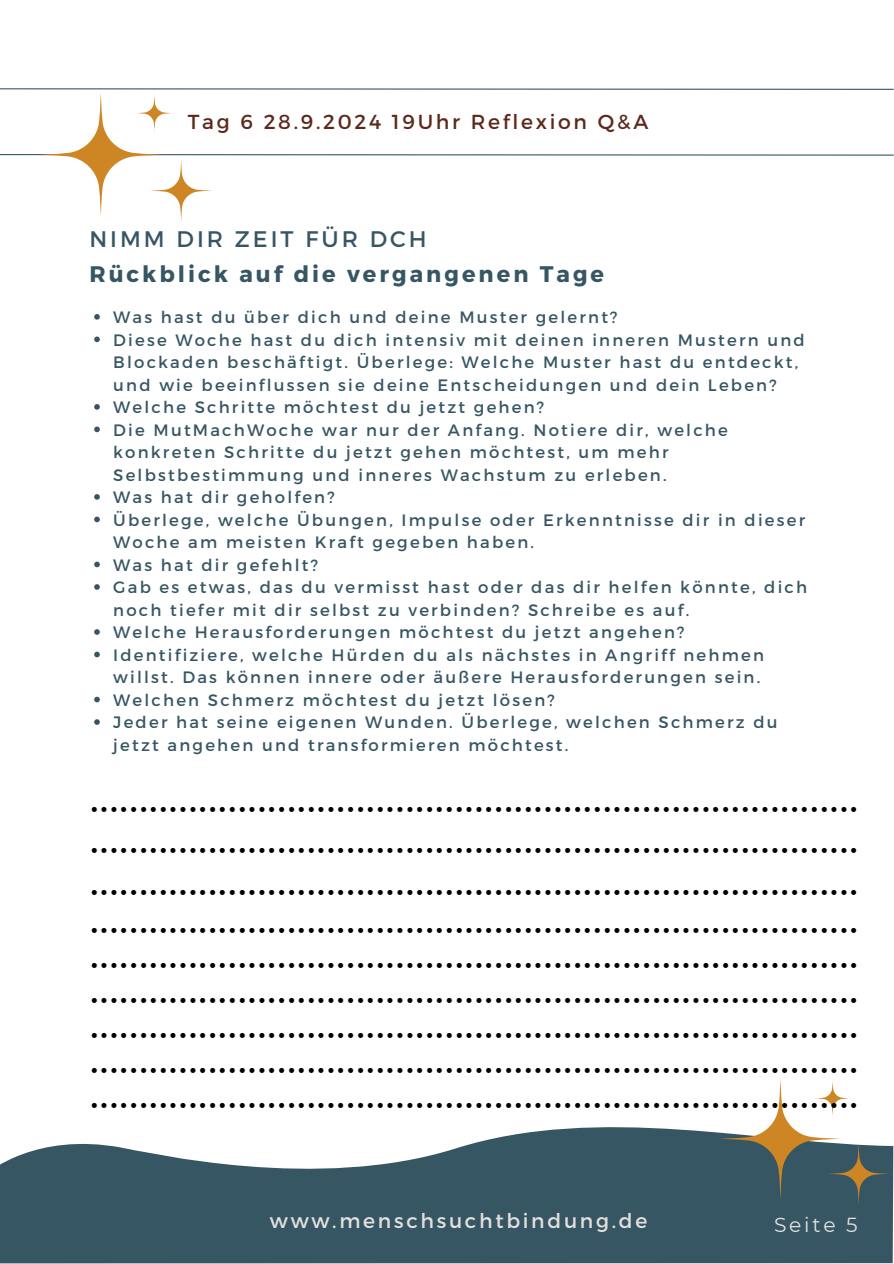
<style>
.page{position:relative;width:894px;height:1264px;background:#fff}
.page>*{position:absolute;margin:0;border:0;box-sizing:border-box;transform-origin:0 0}
.t1{font:46.5px/34.8px "Montserrat";color:#000;text-align:justify}
.t2{font:700 22.5px "Montserrat";letter-spacing:.135em;color:#375664}
.t3{font:22.5px "Montserrat";letter-spacing:.135em;color:#375664}
.t4{font:20.25px "Montserrat";letter-spacing:.135em;color:#e3e1de}
.t5{font:20.25px "Montserrat";letter-spacing:.135em;color:#5c291b}
.t6{font:16.5px/22.5px "Montserrat";letter-spacing:.135em;color:#375664}
</style>
<div class="page">
<svg style="left:0;top:88px;width:893px;height:133px"></svg>
<svg style="left:0;top:1127px;width:893px;height:136px;background:#546e7a"></svg>
<svg style="left:711px;top:1079px;width:182px;height:129px"></svg>
<svg style="left:94px;top:314px;width:6px;height:6px"></svg>
<svg style="left:94px;top:336px;width:6px;height:6px"></svg>
<svg style="left:94px;top:404px;width:6px;height:6px"></svg>
<svg style="left:94px;top:426px;width:6px;height:6px"></svg>
<svg style="left:94px;top:494px;width:6px;height:6px"></svg>
<svg style="left:94px;top:516px;width:6px;height:6px"></svg>
<svg style="left:94px;top:561px;width:6px;height:6px"></svg>
<svg style="left:94px;top:584px;width:6px;height:6px"></svg>
<svg style="left:94px;top:629px;width:6px;height:6px"></svg>
<svg style="left:94px;top:651px;width:6px;height:6px"></svg>
<svg style="left:94px;top:696px;width:6px;height:6px"></svg>
<svg style="left:94px;top:719px;width:6px;height:6px"></svg>
<p class="t5" style="left:188px;top:109px;width:462px">Tag 6 28.9.2024 19Uhr Reflexion Q&amp;A</p>
<h1 class="t3" style="left:89px;top:224px;width:339px">NIMM DIR ZEIT FÜR DCH</h1>
<h2 class="t2" style="left:89px;top:259px;width:516px">Rückblick auf die vergangenen Tage</h2>
<p class="t6" style="left:113px;top:305px;width:505px">Was hast du über dich und deine Muster gelernt?</p>
<p class="t6" style="left:113px;top:327px;width:692px">Diese Woche hast du dich intensiv mit deinen inneren Mustern und<br>Blockaden beschäftigt. Überlege: Welche Muster hast du entdeckt, und wie beeinflussen sie deine Entscheidungen und dein Leben?</p>
<p class="t6" style="left:113px;top:395px;width:432px">Welche Schritte möchtest du jetzt gehen?</p>
<p class="t6" style="left:113px;top:417px;width:616px">Die MutMachWoche war nur der Anfang. Notiere dir, welche konkreten Schritte du jetzt gehen möchtest, um mehr<br>Selbstbestimmung und inneres Wachstum zu erleben.</p>
<p class="t6" style="left:113px;top:485px;width:223px">Was hat dir geholfen?</p>
<p class="t6" style="left:113px;top:507px;width:693px">Überlege, welche Übungen, Impulse oder Erkenntnisse dir in dieser<br>Woche am meisten Kraft gegeben haben.</p>
<p class="t6" style="left:113px;top:552px;width:206px">Was hat dir gefehlt?</p>
<p class="t6" style="left:113px;top:575px;width:695px">Gab es etwas, das du vermisst hast oder das dir helfen könnte, dich noch tiefer mit dir selbst zu verbinden? Schreibe es auf.</p>
<p class="t6" style="left:113px;top:620px;width:572px">Welche Herausforderungen möchtest du jetzt angehen?</p>
<p class="t6" style="left:113px;top:642px;width:652px">Identifiziere, welche Hürden du als nächstes in Angriff nehmen willst. Das können innere oder äußere Herausforderungen sein.</p>
<p class="t6" style="left:113px;top:687px;width:443px">Welchen Schmerz möchtest du jetzt lösen?</p>
<p class="t6" style="left:113px;top:710px;width:665px">Jeder hat seine eigenen Wunden. Überlege, welchen Schmerz du jetzt angehen und transformieren möchtest.</p>
<p class="t1" style="left:89px;top:774px;width:770px;line-height:41.7px">.............................................................................. .............................................................................. ..............................................................................</p>
<p class="t1" style="left:89px;top:899px;width:770px">.............................................................................. .............................................................................. .............................................................................. .............................................................................. .............................................................................. ..............................................................................</p>
<p class="t4" style="left:270px;top:1207px;width:379px">www.menschsuchtbindung.de</p>
<h3 class="t4" style="left:773px;top:1211px;width:85px">Seite 5</h3>
</div>
